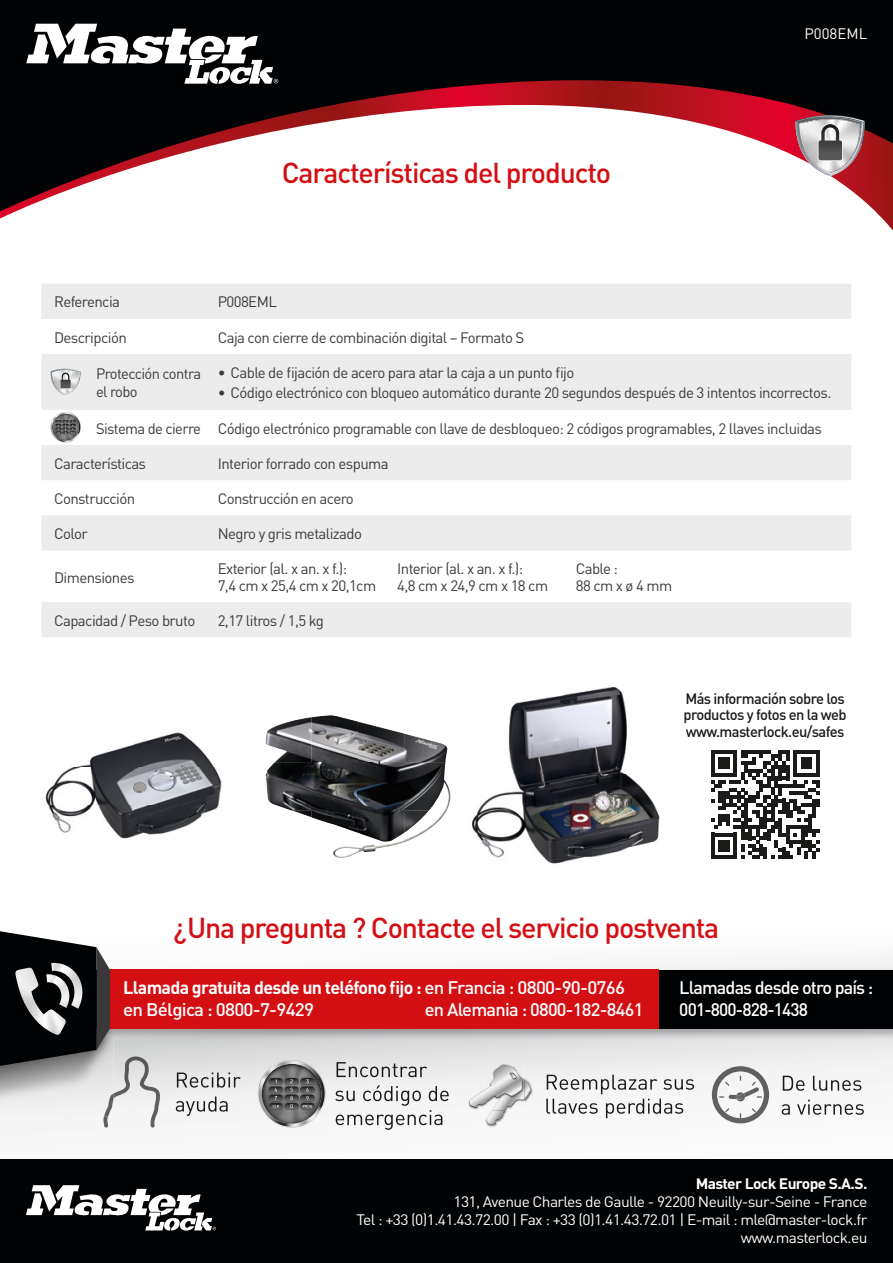
<style>
.page{position:relative;width:893px;height:1263px;background:#fff}
.page>*{position:absolute;margin:0;border:0;box-sizing:border-box;transform-origin:0 0}
.t1{font:500 28.5px "DIN";letter-spacing:-.04em;color:#d40f14}
.t2{font:500 18px/21.6px "DIN";letter-spacing:-.05em;color:#fff;scale:1.04 1}
.t3{font:500 18px/21.6px "DIN";letter-spacing:-.05em;color:#fff}
.t4{font:15px/16.5px "DIN";letter-spacing:-.04em;color:#3b3b3a}
.t5{font:15px/18px "DIN";letter-spacing:-.04em;color:#fff;text-align:right;scale:1.04 1}
.t6{font:500 15px/16.5px "DIN";letter-spacing:-.04em;color:#1a1a18}
.t7{font:700 15px "DIN";letter-spacing:-.04em;color:#fff;scale:1.04 1}
.t8{font:15px "DIN";letter-spacing:-.04em;color:#fff}
.s1{font-weight:700}
</style>
<div class="page">
<img style="left:0;top:1068px;width:893px;height:60px">
<img style="left:114px;top:968px;width:779px;height:100px">
<img style="left:0;top:952px;width:114px;height:164px">
<img style="left:110px;top:968px;width:4px;height:72px">
<div style="left:91px;top:970px;width:802px;height:58px;background:#010203"></div>
<div style="left:110px;top:970px;width:549px;height:58px;background:#d40f14"></div>
<img style="left:177px;top:1072px;width:64px;height:15px">
<img style="left:176px;top:1096px;width:52px;height:20px">
<img style="left:103px;top:1056px;width:57px;height:71px">
<img style="left:104px;top:1093px;width:10px;height:23px">
<img style="left:337px;top:1062px;width:90px;height:15px">
<img style="left:335px;top:1085px;width:115px;height:21px">
<img style="left:336px;top:1110px;width:114px;height:20px">
<svg style="left:258px;top:1060px;width:67px;height:67px;background:#878786"></svg>
<img style="left:547px;top:1075px;width:148px;height:19px">
<img style="left:546px;top:1099px;width:145px;height:19px">
<img style="left:485px;top:1071px;width:48px;height:56px">
<img style="left:468px;top:1063px;width:57px;height:47px">
<svg style="left:470px;top:1065px;width:61px;height:59px"></svg>
<img style="left:712px;top:1066px;width:57px;height:57px">
<img style="left:783px;top:1076px;width:79px;height:15px">
<img style="left:782px;top:1100px;width:82px;height:15px">
<svg style="left:0;top:931px;width:110px;height:138px;background:#444445"></svg>
<img style="left:472px;top:687px;width:188px;height:177px">
<img style="left:266px;top:717px;width:45px;height:93px">
<img style="left:311px;top:715px;width:47px;height:143px">
<img style="left:358px;top:721px;width:46px;height:131px">
<img style="left:404px;top:733px;width:43px;height:30px">
<img style="left:404px;top:763px;width:46px;height:47px">
<img style="left:291px;top:810px;width:21px;height:7px">
<img style="left:404px;top:810px;width:43px;height:32px">
<img style="left:45px;top:732px;width:177px;height:107px">
<svg style="left:41px;top:284px;width:810px;height:353px;fill:#ececed"></svg>
<svg style="left:50px;top:369px;width:32px;height:26px"></svg>
<svg style="left:50px;top:412px;width:31px;height:30px"></svg>
<svg style="left:711px;top:750px;width:108px;height:109px"></svg>
<div style="left:0;top:1159px;width:893px;height:104px;background:#010203"></div>
<svg style="left:0;top:0;width:893px;height:228px;background:#262324"></svg>
<svg style="left:0;top:80px;width:867px;height:138px"></svg>
<svg style="left:26px;top:24px;width:252px;height:60px"></svg>
<svg style="left:26px;top:1185px;width:190px;height:45px"></svg>
<svg style="left:795px;top:115px;width:70px;height:61px"></svg>
<h1 class="t1" style="left:282px;top:154px;width:331px">Características del producto</h1>
<p class="t8" style="left:804px;top:24px;width:64px">P008EML</p>
<p class="t4" style="left:54px;top:293px;width:67px">Referencia</p>
<p class="t4" style="left:218px;top:293px;width:61px">P008EML</p>
<p class="t4" style="left:54px;top:329px;width:74px">Descripción</p>
<p class="t4" style="left:218px;top:329px;width:308px">Caja con cierre de combinación digital – Formato S</p>
<p class="t4" style="left:96px;top:364px;width:107px;line-height:18px">Protección contra el robo</p>
<p class="t4" style="left:218px;top:364px;width:358px">• Cable de fijación de acero para atar la caja a un punto fijo</p>
<p class="t4" style="left:218px;top:384px;width:615px">• Código electrónico con bloqueo automático durante 20 segundos después de 3 intentos incorrectos.</p>
<p class="t4" style="left:96px;top:420px;width:727px">Sistema de cierre Código electrónico programable con llave de desbloqueo: 2 códigos programables, 2 llaves incluidas</p>
<p class="t4" style="left:54px;top:455px;width:93px">Características</p>
<p class="t4" style="left:218px;top:455px;width:172px">Interior forrado con espuma</p>
<p class="t4" style="left:54px;top:490px;width:82px">Construcción</p>
<p class="t4" style="left:218px;top:490px;width:138px">Construcción en acero</p>
<p class="t4" style="left:54px;top:525px;width:35px">Color</p>
<p class="t4" style="left:218px;top:525px;width:146px">Negro y gris metalizado</p>
<p class="t4" style="left:54px;top:569px;width:82px">Dimensiones</p>
<p class="t4" style="left:218px;top:560px;width:160px">Exterior (al. x an. x f.):<br>7,4 cm x 25,4 cm x 20,1cm</p>
<p class="t4" style="left:397px;top:560px;width:153px">Interior (al. x an. x f.):<br>4,8 cm x 24,9 cm x 18 cm</p>
<p class="t4" style="left:576px;top:560px;width:98px">Cable :<br>88 cm x ø 4 mm</p>
<p class="t4" style="left:54px;top:612px;width:143px">Capacidad / Peso bruto</p>
<p class="t4" style="left:218px;top:612px;width:108px">2,17 litros / 1,5 kg</p>
<p class="t6" style="left:683px;top:690px;width:165px">Más información sobre los productos y fotos en la web www.masterlock.eu/safes</p>
<h1 class="t1" style="left:174px;top:909px;width:547px">¿Una pregunta ? Contacte el servicio postventa</h1>
<p class="t2" style="left:123px;top:976px;width:484px"><span class="s1">Llamada gratuita desde un teléfono fijo :</span> en Francia : 0800-90-0766 en Bélgica : 0800-7-9429</p>
<p class="t3" style="left:425px;top:998px;width:220px">en Alemania : 0800-182-8461</p>
<p class="t3" style="left:679px;top:976px;width:195px">Llamadas desde otro país :<br>001-800-828-1438</p>
<p class="t7" style="left:696px;top:1173px;width:167px">Master Lock Europe S.A.S.</p>
<p class="t5" style="left:357px;top:1192px;width:493px">131, Avenue Charles de Gaulle - 92200 Neuilly-sur-Seine - France<br>Tel : +33 (0)1.41.43.72.00 | Fax : +33 (0)1.41.43.72.01 | E-mail : mle@master-lock.fr www.masterlock.eu</p>
</div>
